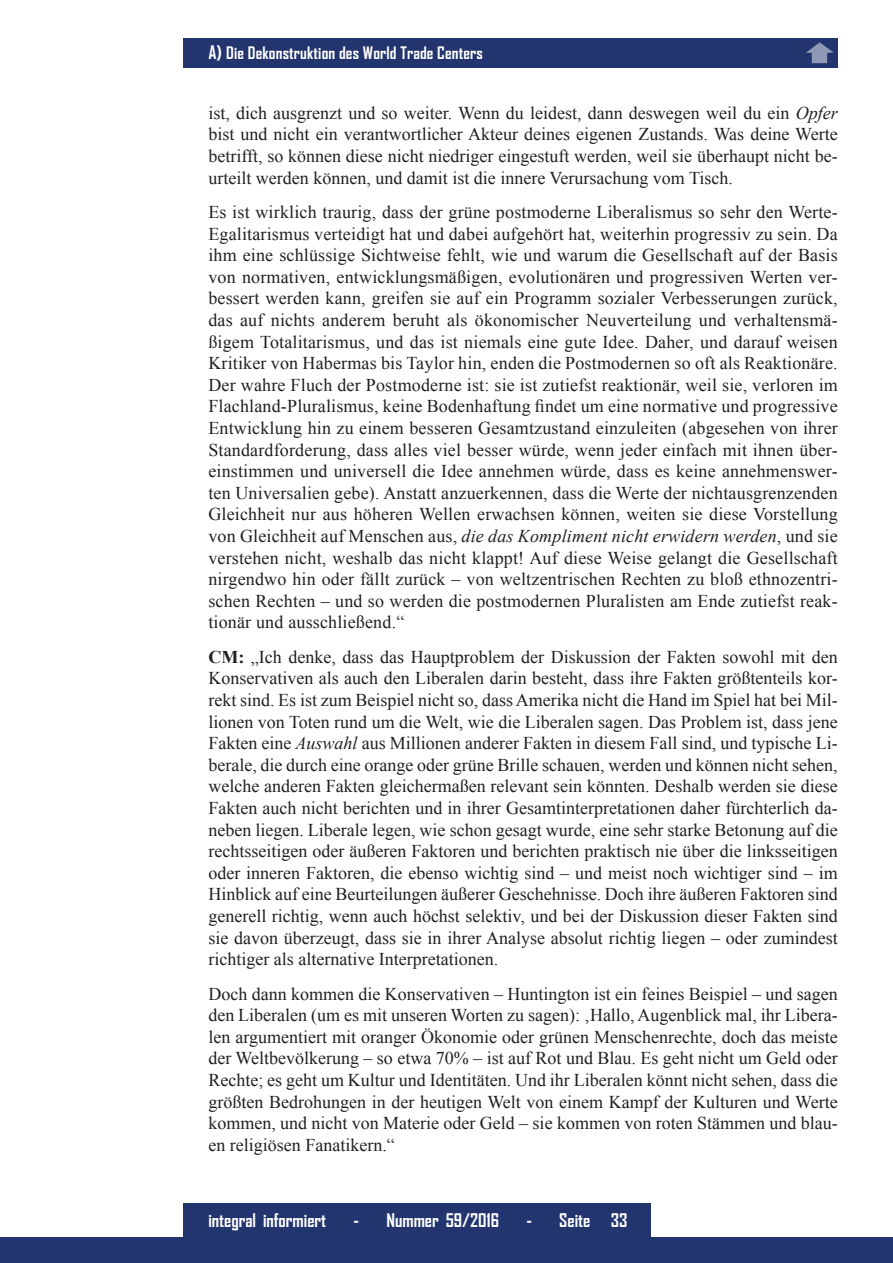
<style>
.page{position:relative;width:893px;height:1263px;background:#fff}
.page>*{position:absolute;margin:0;border:0;box-sizing:border-box;transform-origin:0 0}
.t1{font:18px/21.6px "Times New Roman";color:#231f20;text-align:justify}
.t2{font:700 18px "Agency FB";color:#fff}
.t3{font:700 16.5px "Agency FB";letter-spacing:.01em;color:#fff}
.s1{font-size:18px}
.s2{font-style:italic}
.s3{font-weight:700}
</style>
<div class="page">
<div style="left:0;top:1238px;width:893px;height:25px;background:#22356e"></div>
<div style="left:183px;top:1203px;width:468px;height:34px;background:#22356e"></div>
<div style="left:183px;top:38px;width:655px;height:30px;background:#22356e"></div>
<svg style="left:806px;top:42px;width:28px;height:21px"></svg>
<p class="t3" style="left:208px;top:43px;width:276px"><span class="s1">A)</span> Die Dekonstruktion des World Trade Centers</p>
<p class="t1" style="left:208px;top:102px;width:631px">ist, dich ausgrenzt und so weiter. Wenn du leidest, dann deswegen weil du ein <span class="s2">Opfer </span>bist und nicht ein verantwortlicher Akteur deines eigenen Zustands. Was deine Werte betrifft, so können diese nicht niedriger eingestuft werden, weil sie überhaupt nicht be&shy;urteilt werden können, und damit ist die innere Verursachung vom Tisch.</p>
<p class="t1" style="left:208px;top:201px;width:631px">Es ist wirklich traurig, dass der grüne postmoderne Liberalismus so sehr den Werte-Egalitarismus verteidigt hat und dabei aufgehört hat, weiterhin progressiv zu sein. Da ihm eine schlüssige Sichtweise fehlt, wie und warum die Gesellschaft auf der Basis von normativen, entwicklungsmäßigen, evolutionären und progressiven Werten ver&shy;bessert werden kann, greifen sie auf ein Programm sozialer Verbesserungen zurück, das auf nichts anderem beruht als ökonomischer Neuverteilung und verhaltensmä&shy;ßigem Totalitarismus, und das ist niemals eine gute Idee. Daher, und darauf weisen Kritiker von Habermas bis Taylor hin, enden die Postmodernen so oft als Reaktionäre.<br>Der wahre Fluch der Postmoderne ist: sie ist zutiefst reaktionär, weil sie, verloren im Flachland-Pluralismus, keine Bodenhaftung findet um eine normative und progressive Entwicklung hin zu einem besseren Gesamtzustand einzuleiten (abgesehen von ihrer Standardforderung, dass alles viel besser würde, wenn jeder einfach mit ihnen über&shy;einstimmen und universell die Idee annehmen würde, dass es keine annehmenswer&shy;ten Universalien gebe). Anstatt anzuerkennen, dass die Werte der nichtausgrenzenden Gleichheit nur aus höheren Wellen erwachsen können, weiten sie diese Vorstellung von Gleichheit auf Menschen aus, <span class="s2">die das Kompliment nicht erwidern werden</span>, und sie verstehen nicht, weshalb das nicht klappt! Auf diese Weise gelangt die Gesellschaft nirgendwo hin oder fällt zurück – von weltzentrischen Rechten zu bloß ethnozentri&shy;schen Rechten – und so werden die postmodernen Pluralisten am Ende zutiefst reak&shy;tionär und ausschließend.“</p>
<p class="t1" style="left:208px;top:646px;width:631px"><span class="s3">CM:</span> „Ich denke, dass das Hauptproblem der Diskussion der Fakten sowohl mit den Konservativen als auch den Liberalen darin besteht, dass ihre Fakten größtenteils kor&shy;rekt sind. Es ist zum Beispiel nicht so, dass Amerika nicht die Hand im Spiel hat bei Mil&shy;lionen von Toten rund um die Welt, wie die Liberalen sagen. Das Problem ist, dass jene Fakten eine <span class="s2">Auswahl</span> aus Millionen anderer Fakten in diesem Fall sind, und typische Li&shy;berale, die durch eine orange oder grüne Brille schauen, werden und können nicht sehen, welche anderen Fakten gleichermaßen relevant sein könnten. Deshalb werden sie diese Fakten auch nicht berichten und in ihrer Gesamtinterpretationen daher fürchterlich da&shy;neben liegen. Liberale legen, wie schon gesagt wurde, eine sehr starke Betonung auf die rechtsseitigen oder äußeren Faktoren und berichten praktisch nie über die linksseitigen oder inneren Faktoren, die ebenso wichtig sind – und meist noch wichtiger sind – im Hinblick auf eine Beurteilungen äußerer Geschehnisse. Doch ihre äußeren Faktoren sind generell richtig, wenn auch höchst selektiv, und bei der Diskussion dieser Fakten sind sie davon überzeugt, dass sie in ihrer Analyse absolut richtig liegen – oder zumindest richtiger als alternative Interpretationen.</p>
<p class="t1" style="left:208px;top:982px;width:631px">Doch dann kommen die Konservativen – Huntington ist ein feines Beispiel – und sagen den Liberalen (um es mit unseren Worten zu sagen): ‚Hallo, Augenblick mal, ihr Libera&shy;len argumentiert mit oranger Ökonomie oder grünen Menschenrechte, doch das meiste der Weltbevölkerung – so etwa 70% – ist auf Rot und Blau. Es geht nicht um Geld oder Rechte; es geht um Kultur und Identitäten. Und ihr Liberalen könnt nicht sehen, dass die größten Bedrohungen in der heutigen Welt von einem Kampf der Kulturen und Werte kommen, und nicht von Materie oder Geld – sie kommen von roten Stämmen und blau&shy;en religiösen Fanatikern.“</p>
<p class="t2" style="left:208px;top:1208px;width:119px">integral informiert</p>
<p class="t2" style="left:354px;top:1208px;width:147px">- Nummer 59/2016</p>
<p class="t2" style="left:526px;top:1208px;width:103px">- Seite 33</p>
</div>
